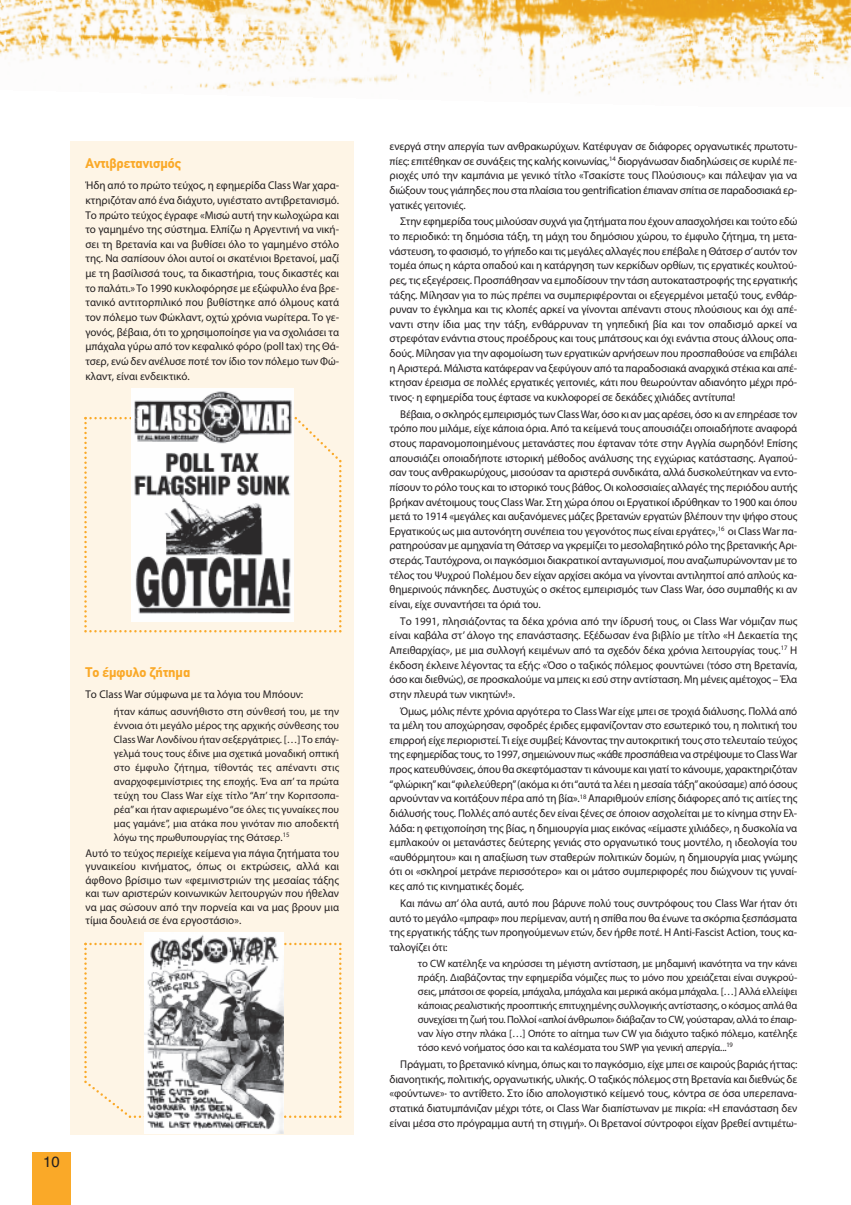
<style>
.page{position:relative;width:851px;height:1205px;background:#fff}
.page>*{position:absolute;margin:0;border:0;box-sizing:border-box;transform-origin:0 0}
.t1{font:15px "Helvetica";color:#231f20}
.t2{font:700 13.75px "CF Din";color:#faa928}
.t3{font:11.25px/14.6px "Myriad Pro";letter-spacing:-.01em;color:#231f20;text-align:justify}
.t4{font:10.62px/14px "Myriad Pro";letter-spacing:-.01em;color:#231f20;text-align:justify}
</style>
<div class="page">
<img style="left:0;top:0;width:850px;height:95px">
<div style="left:32px;top:1152px;width:39px;height:53px;background:#faa928"></div>
<div style="left:70px;top:234px;width:284px;height:900px;background:#fef5e6"></div>
<div style="left:70px;top:142px;width:284px;height:92px;background:#fef5e6"></div>
<svg style="left:84px;top:415px;width:258px;height:217px"></svg>
<svg style="left:84px;top:943px;width:257px;height:177px"></svg>
<img style="left:131px;top:388px;width:162px;height:234px">
<img style="left:144px;top:932px;width:139px;height:201px">
<p class="t2" style="left:85px;top:155px;width:97px">Αντιβρετανισμός</p>
<p class="t3" style="left:85px;top:179px;width:255px">Ήδη από το πρώτο τεύχος, η εφημερίδα Class War χαρα&shy;κτηριζόταν από ένα διάχυτο, υγιέστατο αντιβρετανισμό.<br>Το πρώτο τεύχος έγραφε «Μισώ αυτή την κωλοχώρα και το γαμημένο της σύστημα. Ελπίζω η Αργεντινή να νική&shy;σει τη Βρετανία και να βυθίσει όλο το γαμημένο στόλο της. Να σαπίσουν όλοι αυτοί οι σκατένιοι Βρετανοί, μαζί με τη βασίλισσά τους, τα δικαστήρια, τους δικαστές και το παλάτι.» Το 1990 κυκλοφόρησε με εξώφυλλο ένα βρε&shy;τανικό αντιτορπιλικό που βυθίστηκε από όλμους κατά τον πόλεμο των Φώκλαντ, οχτώ χρόνια νωρίτερα. Το γε&shy;γονός, βέβαια, ότι το χρησιμοποίησε για να σχολιάσει τα μπάχαλα γύρω από τον κεφαλικό φόρο (poll tax) της Θά&shy;τσερ, ενώ δεν ανέλυσε ποτέ τον ίδιο τον πόλεμο των Φώ&shy;κλαντ, είναι ενδεικτικό.</p>
<p class="t2" style="left:85px;top:664px;width:106px">Το έμφυλο ζήτημα</p>
<p class="t3" style="left:85px;top:688px;width:219px">Το Class War σύμφωνα με τα λόγια του Μπόουν:</p>
<p class="t4" style="left:114px;top:705px;width:227px">ήταν κάπως ασυνήθιστο στη σύνθεσή του, με την έννοια ότι μεγάλο μέρος της αρχικής σύνθεσης του ClassWar Λονδίνου ήταν σεξεργάτριες. […] Το επάγ&shy;γελμά τους τους έδινε μια σχετικά μοναδική οπτική στο έμφυλο ζήτημα, τίθοντάς τες απέναντι στις αναρχοφεμινίστριες της εποχής. Ένα απ’ τα πρώτα τεύχη του Class War είχε τίτλο “Απ’ την Κοριτσοπα&shy;ρέα”και ήταν αφιερωμένο“σε όλες τις γυναίκες που μας γαμάνε”, μια ατάκα που γινόταν πιο αποδεκτή λόγω της πρωθυπουργίας της Θάτσερ.<sup>15</sup></p>
<p class="t3" style="left:85px;top:847px;width:255px;line-height:13.5px">Αυτό το τεύχος περιείχε κείμενα για πάγια ζητήματα του γυναικείου κινήματος, όπως οι εκτρώσεις, αλλά και άφθονο βρίσιμο των «φεμινιστριών της μεσαίας τάξης και των αριστερών κοινωνικών λειτουργών που ήθελαν να μας σώσουν από την πορνεία και να μας βρουν μια τίμια δουλειά σε ένα εργοστάσιο».</p>
<h1 class="t1" style="left:43px;top:1153px;width:18px">10</h1>
<p class="t3" style="left:389px;top:140px;width:409px">ενεργά στην απεργία των ανθρακωρύχων. Κατέφυγαν σε διάφορες οργανωτικές πρωτοτυ&shy;πίες: επιτέθηκαν σε συνάξεις της καλής κοινωνίας,<sup>14</sup> διοργάνωσαν διαδηλώσεις σε κυριλέ πε&shy;ριοχές υπό την καμπάνια με γενικό τίτλο «Τσακίστε τους Πλούσιους» και πάλεψαν για να διώξουν τους γιάπηδες που στα πλαίσια του gentrification έπιαναν σπίτια σε παραδοσιακά ερ&shy;γατικές γειτονιές.</p>
<p class="t3" style="left:389px;top:215px;width:409px;text-indent:11px">Στην εφημερίδα τους μιλούσαν συχνά για ζητήματα που έχουν απασχολήσει και τούτο εδώ το περιοδικό: τη δημόσια τάξη, τη μάχη του δημόσιου χώρου, το έμφυλο ζήτημα, τη μετα&shy;νάστευση, το φασισμό, το γήπεδο και τις μεγάλες αλλαγές που επέβαλε η Θάτσερ σ’αυτόν τον τομέα όπως η κάρτα οπαδού και η κατάργηση των κερκίδων ορθίων, τις εργατικές κουλτού&shy;ρες, τις εξεγέρσεις. Προσπάθησαν να εμποδίσουν την τάση αυτοκαταστροφής της εργατικής τάξης. Μίλησαν για το πώς πρέπει να συμπεριφέρονται οι εξεγερμένοι μεταξύ τους, ενθάρ&shy;ρυναν το έγκλημα και τις κλοπές αρκεί να γίνονται απέναντι στους πλούσιους και όχι απέ&shy;ναντι στην ίδια μας την τάξη, ενθάρρυναν τη γηπεδική βία και τον οπαδισμό αρκεί να στρεφόταν ενάντια στους προέδρους και τους μπάτσους και όχι ενάντια στους άλλους οπα&shy;δούς. Μίλησαν για την αφομοίωση των εργατικών αρνήσεων που προσπαθούσε να επιβάλει η Αριστερά. Μάλιστα κατάφεραν να ξεφύγουν από τα παραδοσιακά αναρχικά στέκια και απέ&shy;κτησαν έρεισμα σε πολλές εργατικές γειτονιές, κάτι που θεωρούνταν αδιανόητο μέχρι πρό&shy;τινος· η εφημερίδα τους έφτασε να κυκλοφορεί σε δεκάδες χιλιάδες αντίτυπα!</p>
<p class="t3" style="left:389px;top:407px;width:409px;text-indent:11px">Βέβαια, ο σκληρός εμπειρισμός των ClassWar, όσο κι αν μας αρέσει, όσο κι αν επηρέασε τον τρόπο που μιλάμε, είχε κάποια όρια. Από τα κείμενά τους απουσιάζει οποιαδήποτε αναφορά στους παρανομοποιημένους μετανάστες που έφταναν τότε στην Αγγλία σωρηδόν! Επίσης απουσιάζει οποιαδήποτε ιστορική μέθοδος ανάλυσης της εγχώριας κατάστασης. Αγαπού&shy;σαν τους ανθρακωρύχους, μισούσαν τα αριστερά συνδικάτα, αλλά δυσκολεύτηκαν να εντο&shy;πίσουν το ρόλο τους και το ιστορικό τους βάθος. Οι κολοσσιαίες αλλαγές της περιόδου αυτής βρήκαν ανέτοιμους τους ClassWar. Στη χώρα όπου οι Εργατικοί ιδρύθηκαν το 1900 και όπου μετά το 1914 «μεγάλες και αυξανόμενες μάζες βρετανών εργατών βλέπουν την ψήφο στους Εργατικούς ως μια αυτονόητη συνέπεια του γεγονότος πως είναι εργάτες»,<sup>16</sup> οι ClassWar πα&shy;ρατηρούσαν με αμηχανία τη Θάτσερ να γκρεμίζει το μεσολαβητικό ρόλο της βρετανικής Αρι&shy;στεράς.Ταυτόχρονα, οι παγκόσμιοι διακρατικοί ανταγωνισμοί, που αναζωπυρώνονταν με το τέλος του Ψυχρού Πολέμου δεν είχαν αρχίσει ακόμα να γίνονται αντιληπτοί από απλούς κα&shy;θημερινούς πάνκηδες. Δυστυχώς ο σκέτος εμπειρισμός των Class War, όσο συμπαθής κι αν είναι, είχε συναντήσει τα όριά του.</p>
<p class="t3" style="left:389px;top:614px;width:409px;text-indent:11px">Το 1991, πλησιάζοντας τα δέκα χρόνια από την ίδρυσή τους, οι Class War νόμιζαν πως είναι καβάλα στ’ άλογο της επανάστασης. Eξέδωσαν ένα βιβλίο με τίτλο «Η Δεκαετία της Απειθαρχίας», με μια συλλογή κειμένων από τα σχεδόν δέκα χρόνια λειτουργίας τους.<sup>17</sup> Η έκδοση έκλεινε λέγοντας τα εξής: «Όσο ο ταξικός πόλεμος φουντώνει (τόσο στη Βρετανία, όσο και διεθνώς), σε προσκαλούμε να μπεις κι εσύ στην αντίσταση. Μη μένεις αμέτοχος – Έλα στην πλευρά των νικητών!».</p>
<p class="t3" style="left:389px;top:704px;width:409px;text-indent:11px">Όμως, μόλις πέντε χρόνια αργότερα το ClassWar είχε μπει σε τροχιά διάλυσης. Πολλά από τα μέλη του αποχώρησαν, σφοδρές έριδες εμφανίζονταν στο εσωτερικό του, η πολιτική του επιρροή είχε περιοριστεί.Τι είχε συμβεί; Κάνοντας την αυτοκριτική τους στο τελευταίο τεύχος της εφημερίδας τους, το 1997, σημειώνουν πως «κάθε προσπάθεια να στρέψουμε το ClassWar προς κατευθύνσεις, όπου θα σκεφτόμασταν τι κάνουμε και γιατί το κάνουμε, χαρακτηριζόταν “φλώρικη”και“φιλελεύθερη”(ακόμα κι ότι“αυτά τα λέει η μεσαία τάξη”ακούσαμε) από όσους αρνούνταν να κοιτάξουν πέρα από τη βία».<sup>18</sup> Απαριθμούν επίσης διάφορες από τις αιτίες της διάλυσής τους. Πολλές από αυτές δεν είναι ξένες σε όποιον ασχολείται με το κίνημα στην Ελ&shy;λάδα: η φετιχοποίηση της βίας, η δημιουργία μιας εικόνας «είμαστε χιλιάδες», η δυσκολία να εμπλακούν οι μετανάστες δεύτερης γενιάς στο οργανωτικό τους μοντέλο, η ιδεολογία του «αυθόρμητου» και η απαξίωση των σταθερών πολιτικών δομών, η δημιουργία μιας γνώμης ότι οι «σκληροί μετράνε περισσότερο» και οι μάτσο συμπεριφορές που διώχνουν τις γυναί&shy;κες από τις κινηματικές δομές.</p>
<p class="t3" style="left:389px;top:896px;width:409px;text-indent:11px">Και πάνω απ’ όλα αυτά, αυτό που βάρυνε πολύ τους συντρόφους του Class War ήταν ότι αυτό το μεγάλο «μπραφ» που περίμεναν, αυτή η σπίθα που θα ένωνε τα σκόρπια ξεσπάσματα της εργατικής τάξης των προηγούμενων ετών, δεν ήρθε ποτέ. Η Anti-Fascist Action, τους κα&shy;ταλογίζει ότι:</p>
<p class="t4" style="left:418px;top:957px;width:381px">το CW κατέληξε να κηρύσσει τη μέγιστη αντίσταση, με μηδαμινή ικανότητα να την κάνει πράξη. Διαβάζοντας την εφημερίδα νόμιζες πως το μόνο που χρειάζεται είναι συγκρού&shy;σεις, μπάτσοι σε φορεία, μπάχαλα, μπάχαλα και μερικά ακόμα μπάχαλα. […] Αλλά ελλείψει κάποιας ρεαλιστικής προοπτικής επιτυχημένης συλλογικής αντίστασης, ο κόσμος απλά θα συνεχίσει τη ζωή του. Πολλοί «απλοί άνθρωποι» διάβαζαν το CW, γούσταραν, αλλά το έπαιρ&shy;ναν λίγο στην πλάκα […] Οπότε το αίτημα των CW για διάχυτο ταξικό πόλεμο, κατέληξε τόσο κενό νοήματος όσο και τα καλέσματα του SWP για γενική απεργία...<sup>19</sup></p>
<p class="t3" style="left:389px;top:1058px;width:409px;text-indent:11px">Πράγματι, το βρετανικό κίνημα, όπως και το παγκόσμιο, είχε μπει σε καιρούς βαριάς ήττας: διανοητικής, πολιτικής, οργανωτικής, υλικής. Ο ταξικός πόλεμος στη Βρετανία και διεθνώς δε «φούντωνε»· το αντίθετο. Στο ίδιο απολογιστικό κείμενό τους, κόντρα σε όσα υπερεπανα&shy;στατικά διατυμπάνιζαν μέχρι τότε, οι Class War διαπίστωναν με πικρία: «Η επανάσταση δεν είναι μέσα στο πρόγραμμα αυτή τη στιγμή». Οι Βρετανοί σύντροφοι είχαν βρεθεί αντιμέτω-</p>
</div>
